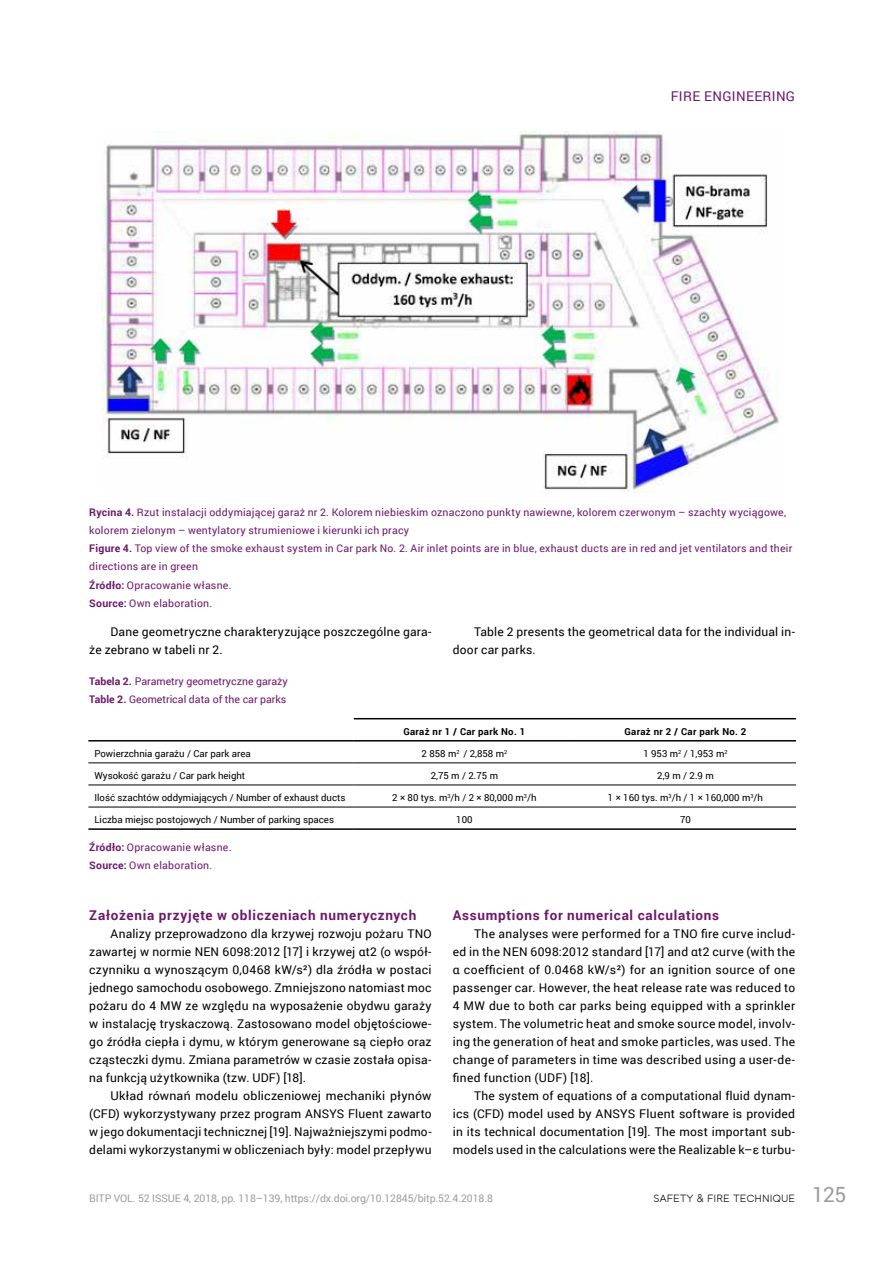
<style>
.page{position:relative;width:893px;height:1263px;background:#fff}
.page>*{position:absolute;margin:0;border:0;box-sizing:border-box;transform-origin:0 0}
.t1{font:700 13.5px "Roboto";letter-spacing:.05em;color:#6d186b}
.t2{font:13.5px "Roboto";letter-spacing:.025em;color:#6d186b}
.t3{font:12px/18px "Roboto";letter-spacing:.02em;color:#000;text-align:justify}
.t4{font:10.5px/18.3px "Roboto";letter-spacing:.02em;color:#6d186b}
.t5{font:10.5px "Roboto";letter-spacing:-.01em;color:#9d9d9c}
.t6{font:10.5px/18px "Roboto";color:#6d186b}
.t7{font:10.5px "Toma Sans";color:#000}
.t8{font:9.6px "Roboto";color:#000}
.t9{font:700 9.6px "Roboto";letter-spacing:.03em;color:#000}
.s1{font-weight:700}
.s2{font-family:"Roboto";font-size:21px;color:#9d9d9c}
</style>
<div class="page">
<img style="left:103px;top:132px;width:678px;height:361px">
<hr style="left:354px;top:718px;width:221px;height:1px;background:#000">
<hr style="left:575px;top:718px;width:221px;height:1px;background:#000">
<hr style="left:88px;top:740px;width:266px;height:1px;background:#000">
<hr style="left:354px;top:740px;width:221px;height:1px;background:#000">
<hr style="left:575px;top:740px;width:221px;height:1px;background:#000">
<hr style="left:88px;top:828px;width:266px;height:2px;background:#000">
<hr style="left:354px;top:828px;width:221px;height:2px;background:#000">
<hr style="left:575px;top:828px;width:221px;height:2px;background:#000">
<hr style="left:88px;top:762px;width:266px;height:1px;background:#000">
<hr style="left:354px;top:762px;width:221px;height:1px;background:#000">
<hr style="left:575px;top:762px;width:221px;height:1px;background:#000">
<hr style="left:88px;top:784px;width:266px;height:1px;background:#000">
<hr style="left:354px;top:784px;width:221px;height:1px;background:#000">
<hr style="left:575px;top:784px;width:221px;height:1px;background:#000">
<hr style="left:88px;top:807px;width:266px;height:1px;background:#000">
<hr style="left:354px;top:807px;width:221px;height:1px;background:#000">
<hr style="left:575px;top:807px;width:221px;height:1px;background:#000">
<p class="t2" style="left:671px;top:86px;width:126px">FIRE ENGINEERING</p>
<p class="t4" style="left:89px;top:502px;width:704px"><span class="s1">Rycina 4.</span> Rzut instalacji oddymiającej garaż nr 2. Kolorem niebieskim oznaczono punkty nawiewne, kolorem czerwonym – szachty wyciągowe, kolorem zielonym – wentylatory strumieniowe i kierunki ich pracy<br><span class="s1">Figure 4.</span> Top view of the smoke exhaust system in Car park No. 2. Air inlet points are in blue, exhaust ducts are in red and jet ventilators and their directions are in green<br><span class="s1">Źródło:</span> Opracowanie własne.<br><span class="s1">Source:</span> Own elaboration.</p>
<p class="t3" style="left:89px;top:622px;width:344px;text-indent:21px">Dane geometryczne charakteryzujące poszczególne gara&shy;że zebrano w tabeli nr 2.</p>
<p class="t3" style="left:453px;top:622px;width:344px;text-indent:21px">Table 2 presents the geometrical data for the individual in&shy;door car parks.</p>
<p class="t6" style="left:89px;top:672px;width:200px"><span class="s1">Tabela 2.</span> Parametry geometryczne garaży<br><span class="s1">Table 2.</span> Geometrical data of the car parks</p>
<p class="t9" style="left:403px;top:725px;width:123px">Garaż nr 1 / Car park No. 1</p>
<p class="t9" style="left:625px;top:725px;width:123px">Garaż nr 2 / Car park No. 2</p>
<p class="t8" style="left:94px;top:747px;width:158px">Powierzchnia garażu / Car park area</p>
<p class="t8" style="left:422px;top:747px;width:87px">2 858 m<sup>2</sup> / 2,858 m<sup>2</sup></p>
<p class="t8" style="left:643px;top:747px;width:86px">1 953 m<sup>2</sup> / 1,953 m<sup>2</sup></p>
<p class="t8" style="left:94px;top:769px;width:152px">Wysokość garażu / Car park height</p>
<p class="t8" style="left:431px;top:769px;width:69px">2,75 m / 2.75 m</p>
<p class="t8" style="left:657px;top:769px;width:58px">2,9 m / 2.9 m</p>
<p class="t8" style="left:94px;top:791px;width:253px">Ilość szachtów oddymiających / Number of exhaust ducts</p>
<p class="t8" style="left:392px;top:791px;width:146px">2 × 80 tys. m<sup>3</sup>/h / 2 × 80,000 m<sup>3</sup>/h</p>
<p class="t8" style="left:608px;top:791px;width:157px">1 × 160 tys. m<sup>3</sup>/h / 1 × 160,000 m<sup>3</sup>/h</p>
<p class="t8" style="left:94px;top:813px;width:241px">Liczba miejsc postojowych / Number of parking spaces</p>
<p class="t8" style="left:456px;top:813px;width:18px">100</p>
<p class="t8" style="left:680px;top:813px;width:12px">70</p>
<p class="t4" style="left:89px;top:837px;width:144px"><span class="s1">Źródło:</span> Opracowanie własne.<br><span class="s1">Source:</span> Own elaboration.</p>
<p class="t1" style="left:89px;top:905px;width:329px">Założenia przyjęte w obliczeniach numerycznych</p>
<p class="t3" style="left:89px;top:924px;width:344px;text-indent:21px">Analizy przeprowadzono dla krzywej rozwoju pożaru TNO zawartej w normie NEN 6098:2012 [17] i krzywej αt2 (o współ&shy;czynniku α wynoszącym 0,0468 kW/s²) dla źródła w postaci jednego samochodu osobowego. Zmniejszono natomiast moc pożaru do 4 MW ze względu na wyposażenie obydwu garaży w instalację tryskaczową. Zastosowano model objętościowe&shy;go źródła ciepła i dymu, w którym generowane są ciepło oraz cząsteczki dymu. Zmiana parametrów w czasie została opisa&shy;na funkcją użytkownika (tzw. UDF) [18].</p>
<p class="t3" style="left:89px;top:1086px;width:344px;text-indent:21px">Układ równań modelu obliczeniowej mechaniki płynów (CFD) wykorzystywany przez program ANSYS Fluent zawarto w jego dokumentacji technicznej [19]. Najważniejszymi podmo&shy;delami wykorzystanymi w obliczeniach były: model przepływu</p>
<p class="t1" style="left:453px;top:905px;width:268px">Assumptions for numerical calculations</p>
<p class="t3" style="left:453px;top:924px;width:344px;text-indent:21px">The analyses were performed for a TNO fire curve includ&shy;ed in the NEN 6098:2012 standard [17] and αt2 curve (with the α coefficient of 0.0468 kW/s²) for an ignition source of one passenger car. However, the heat release rate was reduced to 4 MW due to both car parks being equipped with a sprinkler system. The volumetric heat and smoke source model, involv&shy;ing the generation of heat and smoke particles, was used. The change of parameters in time was described using a user-de&shy;fined function (UDF) [18].</p>
<p class="t3" style="left:453px;top:1086px;width:344px;text-indent:21px">The system of equations of a computational fluid dynam&shy;ics (CFD) model used by ANSYS Fluent software is provided in its technical documentation [19]. The most important sub&shy;models used in the calculations were the Realizable k–ε turbu-</p>
<p class="t5" style="left:89px;top:1190px;width:405px">BITP VOL. 52 ISSUE 4, 2018, pp. 118–139, https://dx.doi.org/10.12845/bitp.52.4.2018.8</p>
<p class="t7" style="left:653px;top:1190px;width:194px">SAFETY &amp; FIRE TECHNIQUE <span class="s2">125</span></p>
</div>
